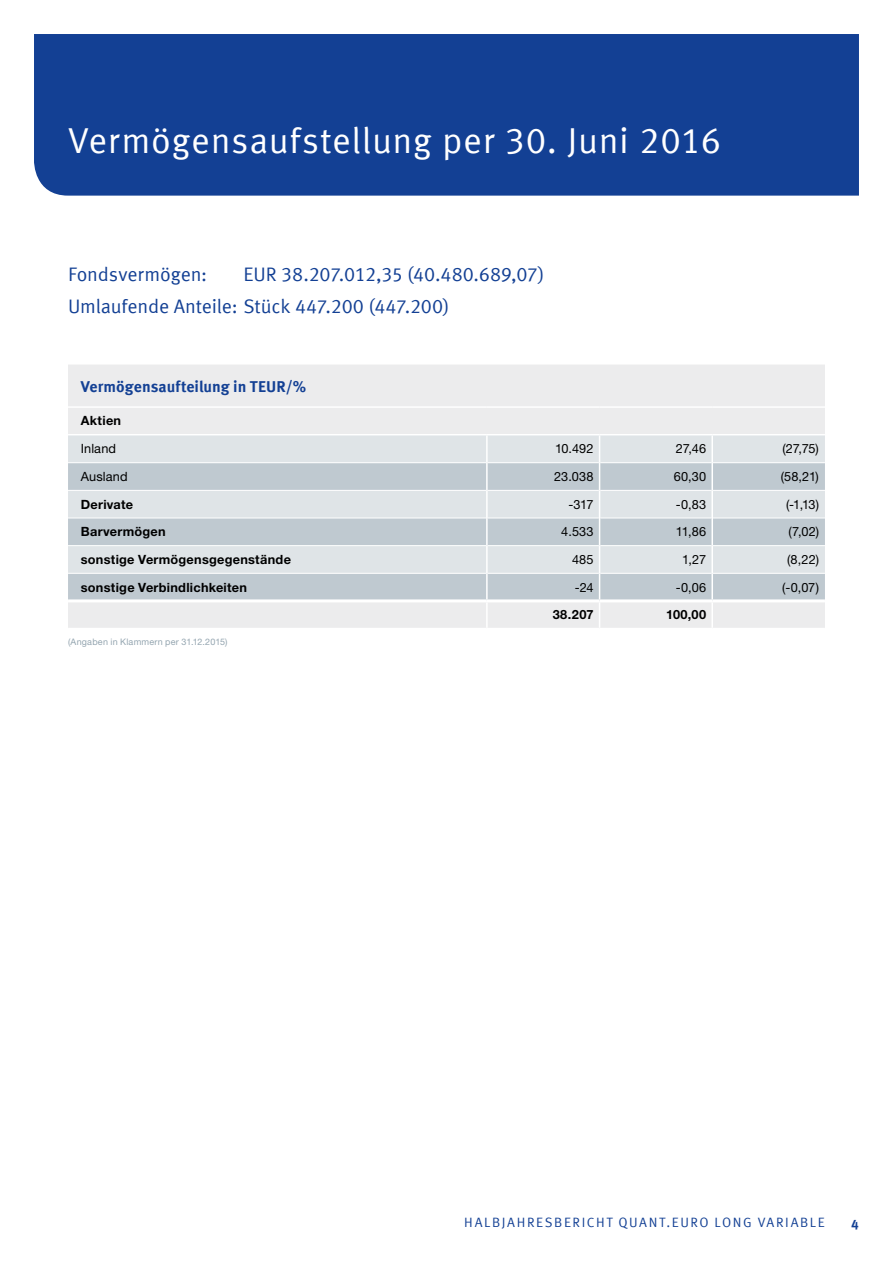
<style>
.page{position:relative;width:893px;height:1263px;background:#fff}
.page>*{position:absolute;margin:0;border:0;box-sizing:border-box;transform-origin:0 0}
.t1{font:36px "Meta Offc Pro Norm";letter-spacing:.02em;color:#fff}
.t2{font:19.5px/32px "Meta Offc Pro Norm";letter-spacing:-.01em;color:#134094}
.t3{font:700 15.75px "Meta Offc Pro";color:#134094}
.t4{font:13.5px "Meta Offc Pro Norm";letter-spacing:.115em;color:#134094}
.t5{font:700 13.5px "Meta Offc Pro";color:#134094}
.t6{font:12.75px "Helvetica Neue LTW1 G";letter-spacing:.01em;color:#000}
.t7{font:700 12.75px "Helvetica Neue LTW1 G";letter-spacing:.02em;color:#000}
.t8{font:9px "Helvetica Neue LTW1 G";letter-spacing:.025em;color:#94a5b0}
</style>
<div class="page">
<div style="left:34px;top:34px;width:825px;height:162px;background:#134094"></div>
<div style="left:68px;top:365px;width:757px;height:263px;background:#ececed"></div>
<div style="left:68px;top:435px;width:757px;height:27px;background:#dfe4e7"></div>
<svg style="left:68px;top:463px;width:757px;height:136px;background:#ccd4d9"></svg>
<hr style="left:68px;top:406px;width:419px;height:2px;background:#fff">
<hr style="left:487px;top:406px;width:113px;height:2px;background:#fff">
<hr style="left:600px;top:406px;width:112px;height:2px;background:#fff">
<hr style="left:712px;top:406px;width:113px;height:2px;background:#fff">
<hr style="left:68px;top:490px;width:418px;height:1px;background:#fff">
<hr style="left:488px;top:490px;width:111px;height:1px;background:#fff">
<hr style="left:600px;top:490px;width:111px;height:1px;background:#fff">
<hr style="left:713px;top:490px;width:112px;height:1px;background:#fff">
<hr style="left:68px;top:545px;width:418px;height:1px;background:#fff">
<hr style="left:488px;top:545px;width:111px;height:1px;background:#fff">
<hr style="left:600px;top:545px;width:111px;height:1px;background:#fff">
<hr style="left:713px;top:545px;width:112px;height:1px;background:#fff">
<hr style="left:68px;top:462px;width:418px;height:1px;background:#fff">
<hr style="left:488px;top:462px;width:111px;height:1px;background:#fff">
<hr style="left:600px;top:462px;width:111px;height:1px;background:#fff">
<hr style="left:713px;top:462px;width:112px;height:1px;background:#fff">
<hr style="left:68px;top:518px;width:418px;height:1px;background:#fff">
<hr style="left:488px;top:518px;width:111px;height:1px;background:#fff">
<hr style="left:600px;top:518px;width:111px;height:1px;background:#fff">
<hr style="left:713px;top:518px;width:112px;height:1px;background:#fff">
<hr style="left:68px;top:573px;width:418px;height:1px;background:#fff">
<hr style="left:488px;top:573px;width:111px;height:1px;background:#fff">
<hr style="left:600px;top:573px;width:111px;height:1px;background:#fff">
<hr style="left:713px;top:573px;width:112px;height:1px;background:#fff">
<hr style="left:68px;top:434px;width:419px;height:1px;background:#fff">
<hr style="left:487px;top:434px;width:113px;height:1px;background:#fff">
<hr style="left:712px;top:434px;width:113px;height:1px;background:#fff">
<hr style="left:486px;top:435px;width:2px;height:28px;background:#fff">
<hr style="left:486px;top:463px;width:2px;height:27px;background:#fff">
<hr style="left:486px;top:490px;width:2px;height:28px;background:#fff">
<hr style="left:486px;top:518px;width:2px;height:28px;background:#fff">
<hr style="left:486px;top:546px;width:2px;height:27px;background:#fff">
<hr style="left:486px;top:573px;width:2px;height:26px;background:#fff">
<hr style="left:486px;top:602px;width:2px;height:26px;background:#fff">
<svg style="left:599px;top:435px;width:1px;height:193px"></svg>
<hr style="left:600px;top:434px;width:112px;height:1px;background:#fff">
<hr style="left:711px;top:435px;width:2px;height:28px;background:#fff">
<hr style="left:711px;top:463px;width:2px;height:27px;background:#fff">
<hr style="left:711px;top:490px;width:2px;height:28px;background:#fff">
<hr style="left:711px;top:518px;width:2px;height:28px;background:#fff">
<hr style="left:711px;top:546px;width:2px;height:27px;background:#fff">
<hr style="left:711px;top:573px;width:2px;height:26px;background:#fff">
<hr style="left:711px;top:602px;width:2px;height:26px;background:#fff">
<hr style="left:68px;top:599px;width:419px;height:3px;background:#fff">
<hr style="left:487px;top:599px;width:113px;height:3px;background:#fff">
<hr style="left:600px;top:599px;width:112px;height:3px;background:#fff">
<hr style="left:712px;top:599px;width:113px;height:3px;background:#fff">
<h1 class="t1" style="left:68px;top:113px;width:654px">Vermögensaufstellung per 30. Juni 2016</h1>
<h2 class="t2" style="left:68px;top:257px;width:478px;text-indent:176px">EU R 38.207.012,35 (40.480.689,07)<br>U mlaufende Anteile: Stück 447.200 (447.200)</h2>
<h2 class="t2" style="left:68px;top:257px;width:141px">Fondsvermögen:</h2>
<p class="t3" style="left:81px;top:374px;width:227px">Vermögensaufteilung in TEUR/%</p>
<p class="t7" style="left:81px;top:413px;width:42px">Aktien</p>
<p class="t6" style="left:81px;top:441px;width:37px">Inland</p>
<p class="t6" style="left:555px;top:441px;width:40px">10.492</p>
<p class="t6" style="left:676px;top:441px;width:32px">27,46</p>
<p class="t6" style="left:782px;top:441px;width:38px">(27,75)</p>
<p class="t6" style="left:81px;top:469px;width:48px">Ausland</p>
<p class="t6" style="left:554px;top:469px;width:41px">23.038</p>
<p class="t6" style="left:674px;top:469px;width:34px">60,30</p>
<p class="t6" style="left:781px;top:469px;width:40px">(58,21)</p>
<p class="t7" style="left:81px;top:496px;width:54px">Derivate</p>
<p class="t6" style="left:568px;top:496px;width:27px">-317</p>
<p class="t6" style="left:676px;top:496px;width:32px">-0,83</p>
<p class="t6" style="left:786px;top:496px;width:34px">(-1,13)</p>
<p class="t7" style="left:81px;top:524px;width:86px">Barvermögen</p>
<p class="t6" style="left:561px;top:524px;width:34px">4.533</p>
<p class="t6" style="left:676px;top:524px;width:32px">11,86</p>
<p class="t6" style="left:789px;top:524px;width:32px">(7,02)</p>
<p class="t7" style="left:81px;top:552px;width:212px">sonstige Vermögensgegenstände</p>
<p class="t6" style="left:572px;top:552px;width:23px">485</p>
<p class="t6" style="left:682px;top:552px;width:26px">1,27</p>
<p class="t6" style="left:787px;top:552px;width:33px">(8,22)</p>
<p class="t7" style="left:81px;top:579px;width:168px">sonstige Verbindlichkeiten</p>
<p class="t6" style="left:575px;top:579px;width:20px">-24</p>
<p class="t6" style="left:676px;top:579px;width:32px">-0,06</p>
<p class="t6" style="left:782px;top:579px;width:38px">(-0,07)</p>
<p class="t7" style="left:553px;top:607px;width:42px">38.207</p>
<p class="t7" style="left:666px;top:607px;width:42px">100,00</p>
<p class="t8" style="left:68px;top:636px;width:161px">(Angaben in Klammern per 31.12.2015)</p>
<p class="t4" style="left:464px;top:1211px;width:312px">HALBJAHRESBERICHT Quant.Euro Long Variable</p>
<p class="t5" style="left:851px;top:1214px;width:9px">4</p>
</div>
